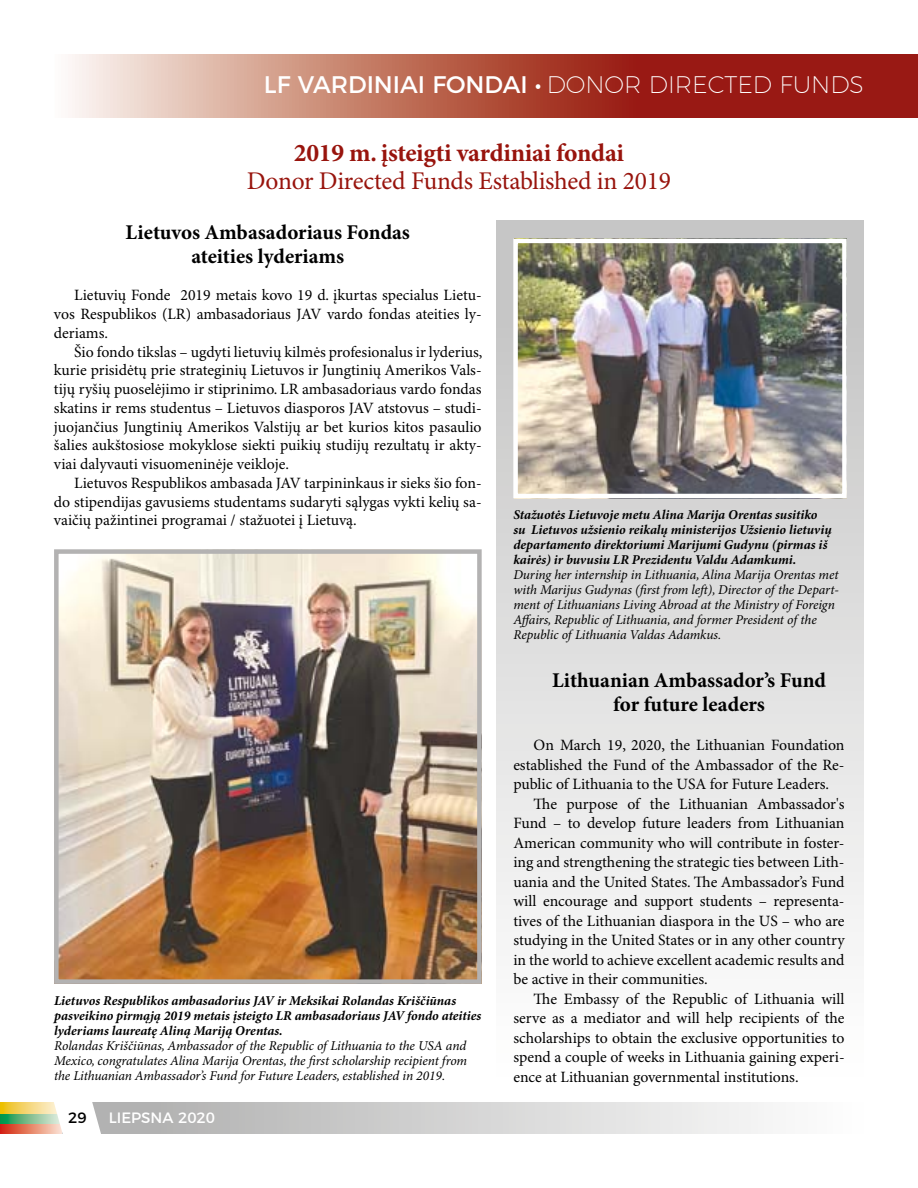
<style>
.page{position:relative;width:918px;height:1188px;background:#fff}
.page>*{position:absolute;margin:0;border:0;box-sizing:border-box;transform-origin:0 0}
.t1{font:25.5px "Minion Pro";letter-spacing:-.01em;color:#98140d}
.t2{font:700 25.5px "Minion Pro";letter-spacing:-.01em;color:#98140d}
.t3{font:24px "Montserrat";color:#fff}
.t4{font:700 21px/24px "Minion Pro";color:#000;text-align:center}
.t5{font:15.75px/18.8px "Minion Pro";color:#000;text-align:justify}
.t6{font:15px "Montserrat";color:#fff}
.t7{font:15px "Montserrat";color:#000}
.t8{font:italic 13.5px/15px "Minion Pro";letter-spacing:-.01em;color:#000;text-align:justify}
.t9{font:italic 700 13.5px/15px "Minion Pro";letter-spacing:-.005em;color:#000}
.s1{font-weight:200}
</style>
<div class="page">
<svg style="left:0;top:1124px;width:53px;height:10px"></svg>
<svg style="left:0;top:1113px;width:53px;height:11px"></svg>
<svg style="left:0;top:1103px;width:53px;height:10px"></svg>
<div style="left:63px;top:1103px;width:801px;height:31px;background:linear-gradient(to right,#aaaaa9,#fff)"></div>
<svg style="left:53px;top:1102px;width:49px;height:32px"></svg>
<div style="left:497px;top:220px;width:367px;height:856px;background:linear-gradient(to bottom,#c0c0c0,#fefefe)"></div>
<img style="left:59px;top:554px;width:418px;height:425px">
<div style="left:54px;top:549px;width:428px;height:435px;border:4px solid #b3b2b2"></div>
<img style="left:518px;top:244px;width:324px;height:249px">
<div style="left:513px;top:239px;width:334px;height:259px;border:4px solid #fff"></div>
<svg style="left:72px;top:54px;width:846px;height:64px;background:#b86053"></svg>
<h2 class="t3" style="left:264px;top:66px;width:602px">LF VARDINIAI FONDAI • <span class="s1">DONOR DIRECTED FUNDS</span></h2>
<h1 class="t2" style="left:294px;top:137px;width:332px">2019 m. įsteigti vardiniai fondai</h1>
<h1 class="t1" style="left:247px;top:166px;width:425px">Donor Directed Funds Established in 2019</h1>
<h3 class="t4" style="left:126px;top:221px;width:286px">Lietuvos Ambasadoriaus Fondas ateities lyderiams</h3>
<p class="t5" style="left:54px;top:287px;width:429px;text-indent:20px">Lietuvių Fonde 2019 metais kovo 19 d. įkurtas specialus Lietu&shy;vos Respublikos (LR) ambasadoriaus JAV vardo fondas ateities ly&shy;deriams.</p>
<p class="t5" style="left:54px;top:343px;width:430px;text-indent:20px">Šio fondo tikslas – ugdyti lietuvių kilmės profesionalus ir lyderius, kurie prisidėtų prie strateginių Lietuvos ir Jungtinių Amerikos Vals&shy;tijų ryšių puoselėjimo ir stiprinimo. LR ambasadoriaus vardo fondas skatins ir rems studentus – Lietuvos diasporos JAV atstovus – studi&shy;juojančius Jungtinių Amerikos Valstijų ar bet kurios kitos pasaulio šalies aukštosiose mokyklose siekti puikių studijų rezultatų ir akty&shy;viai dalyvauti visuomeninėje veikloje.</p>
<p class="t5" style="left:54px;top:474px;width:429px;text-indent:20px">Lietuvos Respublikos ambasada JAV tarpininkaus ir sieks šio fon&shy;do stipendijas gavusiems studentams sudaryti sąlygas vykti kelių sa&shy;vaičių pažintinei programai / stažuotei į Lietuvą.</p>
<p class="t9" style="left:54px;top:994px;width:429px">Lietuvos Respublikos ambasadorius JAV ir Meksikai Rolandas Kriščiūnas pasveikino pirmąją 2019 metais įsteigto LR ambasadoriaus JAV fondo ateities lyderiams laureatę Aliną Mariją Orentas.</p>
<p class="t8" style="left:54px;top:1039px;width:415px">Rolandas Kriščiūnas, Ambassador of the Republic of Lithuania to the USA and Mexico, congratulates Alina Marija Orentas, the first scholarship recipient from the Lithuanian Ambassador’s Fund for Future Leaders, established in 2019.</p>
<p class="t7" style="left:68px;top:1106px;width:20px">29</p>
<p class="t6" style="left:109px;top:1106px;width:108px">LIEPSNA 2020</p>
<p class="t9" style="left:513px;top:508px;width:320px">Stažuotės Lietuvoje metu Alina Marija Orentas susitiko su Lietuvos užsienio reikalų ministerijos Užsienio lietuvių departamento direktoriumi Marijumi Gudynu (pirmas iš kairės) ir buvusiu LR Prezidentu Valdu Adamkumi.</p>
<p class="t8" style="left:513px;top:568px;width:327px;text-align:left">During her internship in Lithuania, Alina Marija Orentas met with Marijus Gudynas (first from left), Director of the Depart&shy;ment of Lithuanians Living Abroad at the Ministry of Foreign Affairs, Republic of Lithuania, and former President of the Republic of Lithuania Valdas Adamkus.</p>
<h3 class="t4" style="left:552px;top:669px;width:276px">Lithuanian Ambassador’s Fund for future leaders</h3>
<p class="t5" style="left:534px;top:736px;width:312px">On March 19, 2020, the Lithuanian Foundation</p>
<p class="t5" style="left:513px;top:756px;width:333px">established the Fund of the Ambassador of the Re-</p>
<p class="t5" style="left:513px;top:775px;width:317px">public of Lithuania to the USA for Future Leaders.</p>
<p class="t5" style="left:534px;top:795px;width:313px">The purpose of the Lithuanian Ambassador's</p>
<p class="t5" style="left:513px;top:814px;width:333px">Fund – to develop future leaders from Lithuanian</p>
<p class="t5" style="left:513px;top:834px;width:333px">American community who will contribute in foster-</p>
<p class="t5" style="left:513px;top:853px;width:333px">ing and strengthening the strategic ties between Lith-</p>
<p class="t5" style="left:513px;top:873px;width:333px">uania and the United States. The Ambassador’s Fund</p>
<p class="t5" style="left:513px;top:892px;width:333px">will encourage and support students – representa-</p>
<p class="t5" style="left:513px;top:912px;width:333px">tives of the Lithuanian diaspora in the US – who are</p>
<p class="t5" style="left:513px;top:931px;width:333px">studying in the United States or in any other country</p>
<p class="t5" style="left:513px;top:951px;width:333px">in the world to achieve excellent academic results and</p>
<p class="t5" style="left:513px;top:970px;width:196px">be active in their communities.</p>
<p class="t5" style="left:534px;top:990px;width:313px">The Embassy of the Republic of Lithuania will</p>
<p class="t5" style="left:513px;top:1009px;width:333px">serve as a mediator and will help recipients of the</p>
<p class="t5" style="left:513px;top:1029px;width:333px">scholarships to obtain the exclusive opportunities to</p>
<p class="t5" style="left:513px;top:1048px;width:333px">spend a couple of weeks in Lithuania gaining experi-</p>
<p class="t5" style="left:513px;top:1068px;width:287px">ence at Lithuanian governmental institutions.</p>
</div>
